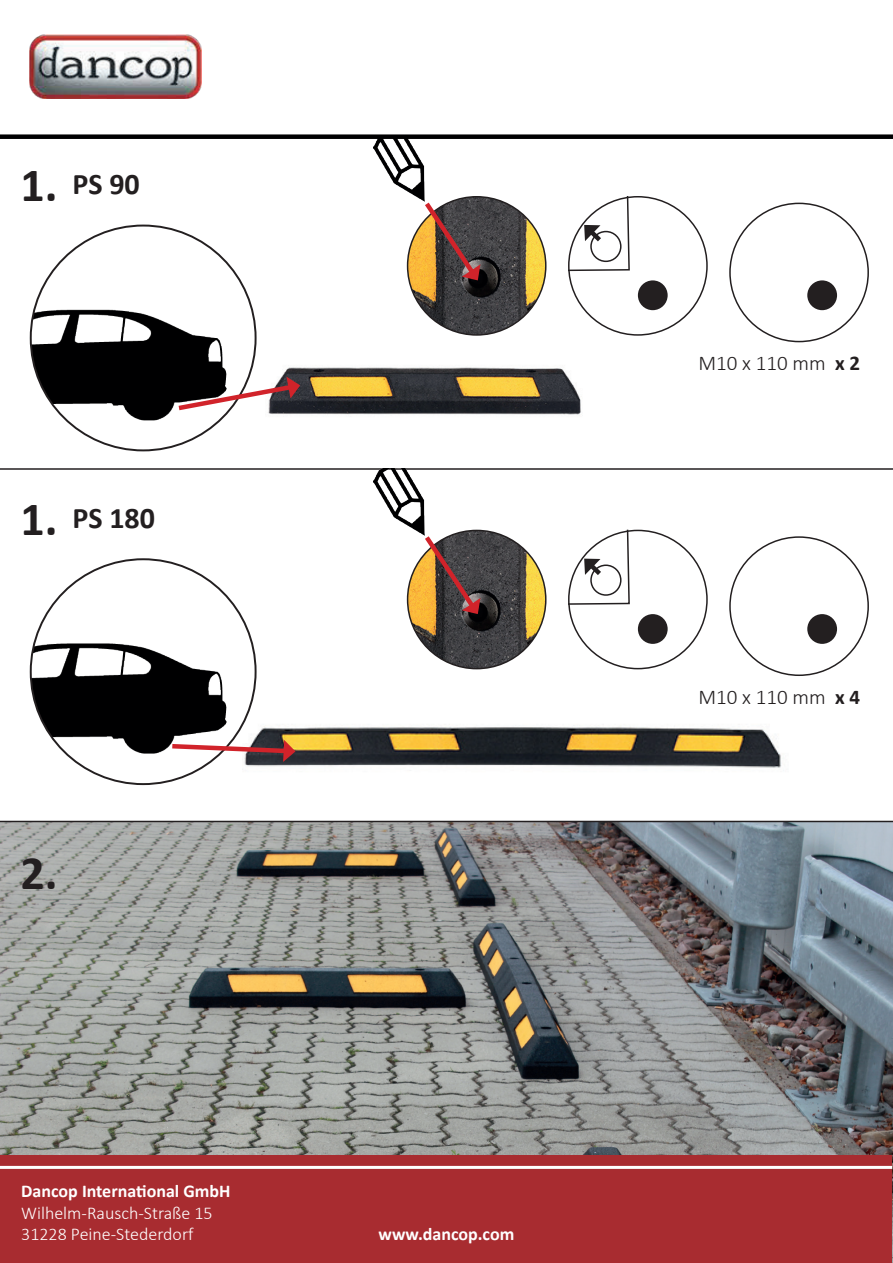
<style>
.page{position:relative;width:893px;height:1263px;background:#fff}
.page>*{position:absolute;margin:0;border:0;box-sizing:border-box;transform-origin:0 0}
.t1{font:700 48px "Calibri";color:#231f20}
.t2{font:700 48px "Calibri";color:#000001}
.t3{font:700 46.5px "Calibri";color:#000001}
.t4{font:700 30px "Calibri";color:#231f20}
.t5{font:300 24px "Calibri";color:#000001}
.t6{font:300 21px "Calibri";color:#231f20}
.t7{font:300 18px/21.6px "Calibri";color:#fff}
.t8{font:700 18px "Calibri";color:#fff}
.s1{font-weight:700}
</style>
<div class="page">
<img style="left:0;top:822px;width:893px;height:441px">
<img style="left:242px;top:717px;width:540px;height:51px">
<div style="left:1px;top:1155px;width:891px;height:108px;background:#a82c30"></div>
<hr style="left:0;top:1166px;width:892px;height:3px;background:#fff">
<hr style="left:0;top:468px;width:893px;height:2px;background:#231f20">
<img style="left:408px;top:197px;width:138px;height:138px;border-radius:69px">
<img style="left:374px;top:139px;width:51px;height:61px">
<svg style="left:421px;top:198px;width:59px;height:82px;background:#7e5f4b"></svg>
<div style="left:638px;top:280px;width:30px;height:30px;background:#231f20;border-radius:50%"></div>
<svg style="left:568px;top:196px;width:63px;height:76px"></svg>
<div style="left:807px;top:280px;width:30px;height:30px;background:#231f20;border-radius:50%"></div>
<hr style="left:0;top:821px;width:893px;height:1px;background:#231f20">
<svg style="left:0;top:34px;width:893px;height:105px"></svg>
<div style="left:212px;top:34px;width:681px;height:98px;background:#fff"></div>
<img style="left:247px;top:355px;width:334px;height:60px">
<img style="left:31px;top:226px;width:196px;height:224px">
<svg style="left:174px;top:377px;width:126px;height:36px"></svg>
<img style="left:408px;top:530px;width:138px;height:139px;border-radius:69px">
<img style="left:374px;top:468px;width:51px;height:66px">
<svg style="left:421px;top:531px;width:59px;height:83px;background:#7e604c"></svg>
<div style="left:638px;top:614px;width:30px;height:30px;background:#231f20;border-radius:50%"></div>
<svg style="left:568px;top:529px;width:63px;height:76px"></svg>
<div style="left:807px;top:614px;width:30px;height:30px;background:#231f20;border-radius:50%"></div>
<img style="left:31px;top:559px;width:196px;height:225px">
<svg style="left:168px;top:740px;width:127px;height:22px"></svg>
<h3 class="t5" style="left:87px;top:160px;width:20px">1.</h3>
<h1 class="t2" style="left:20px;top:151px;width:39px">1.</h1>
<h3 class="t4" style="left:72px;top:163px;width:69px">PS 90</h3>
<h2 class="t3" style="left:22px;top:152px;width:37px">1.</h2>
<h1 class="t1" style="left:20px;top:485px;width:39px">1.</h1>
<h3 class="t4" style="left:72px;top:497px;width:84px">PS 180</h3>
<h1 class="t1" style="left:20px;top:839px;width:39px">2.</h1>
<p class="t8" style="left:21px;top:1178px;width:211px">Dancop International GmbH</p>
<p class="t7" style="left:21px;top:1202px;width:193px">Wilhelm-Rausch-Straße 15<br>31228 Peine-Stederdorf</p>
<p class="t8" style="left:379px;top:1222px;width:137px">www.dancop.com</p>
<p class="t6" style="left:698px;top:350px;width:163px">M10 x 110 mm <span class="s1">x 2</span></p>
<h3 class="t5" style="left:663px;top:358px;width:79px">4x M10</h3>
<p class="t6" style="left:698px;top:684px;width:163px">M10 x 110 mm <span class="s1">x 4</span></p>
</div>
